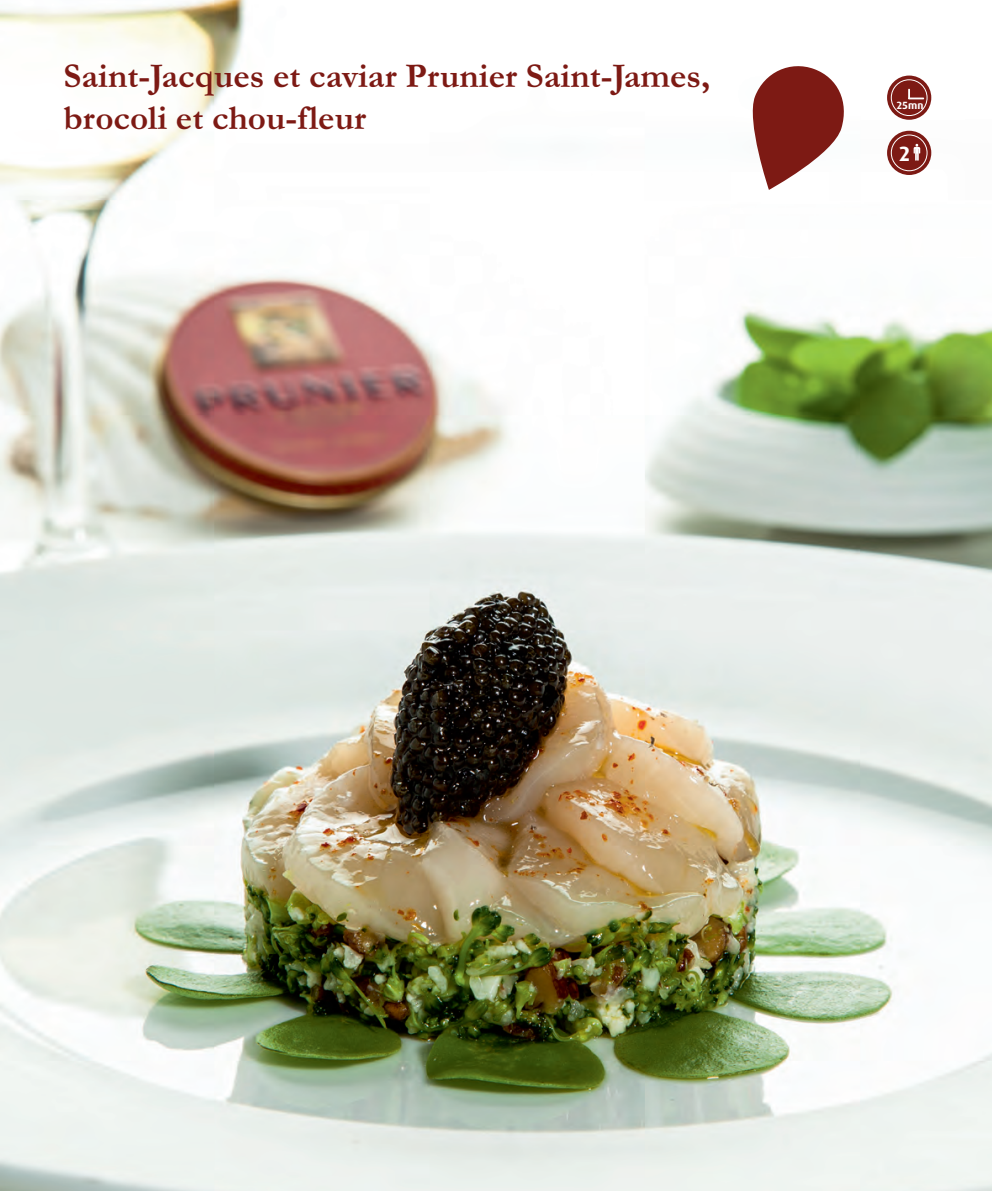
<style>
.page{position:relative;width:992px;height:1191px;background:#fff}
.page>*{position:absolute;margin:0;border:0;box-sizing:border-box;transform-origin:0 0}
.t1{font:700 35px/42px "Garamond";color:#7d1a14}
.t2{font:700 20.65px "Dax";color:#fff}
.t3{font:700 10.5px "Dax";color:#fff}
</style>
<div class="page">
<img style="left:1px;top:0;width:991px;height:1191px">
<svg style="left:887px;top:76px;width:44px;height:44px"></svg>
<div style="left:891px;top:80px;width:36px;height:36px;background:#7d1a14;border-radius:50%"></div>
<div style="left:890px;top:79px;width:37px;height:37px;border:1px solid #fff;border-radius:50%"></div>
<svg style="left:908px;top:88px;width:16px;height:11px"></svg>
<svg style="left:887px;top:131px;width:44px;height:44px"></svg>
<div style="left:891px;top:135px;width:36px;height:36px;background:#7d1a14;border-radius:50%"></div>
<div style="left:890px;top:135px;width:37px;height:36px;border:1px solid #fff;border-radius:50%"></div>
<svg style="left:913px;top:144px;width:7px;height:17px"></svg>
<svg style="left:750px;top:62px;width:99px;height:128px"></svg>
<p class="t1" style="left:64px;top:53px;width:648px">Saint-Jacques et caviar Prunier Saint-James, brocoli et chou-fleur</p>
<p class="t3" style="left:896px;top:99px;width:29px">25mn</p>
<p class="t2" style="left:898px;top:142px;width:13px">2</p>
</div>
